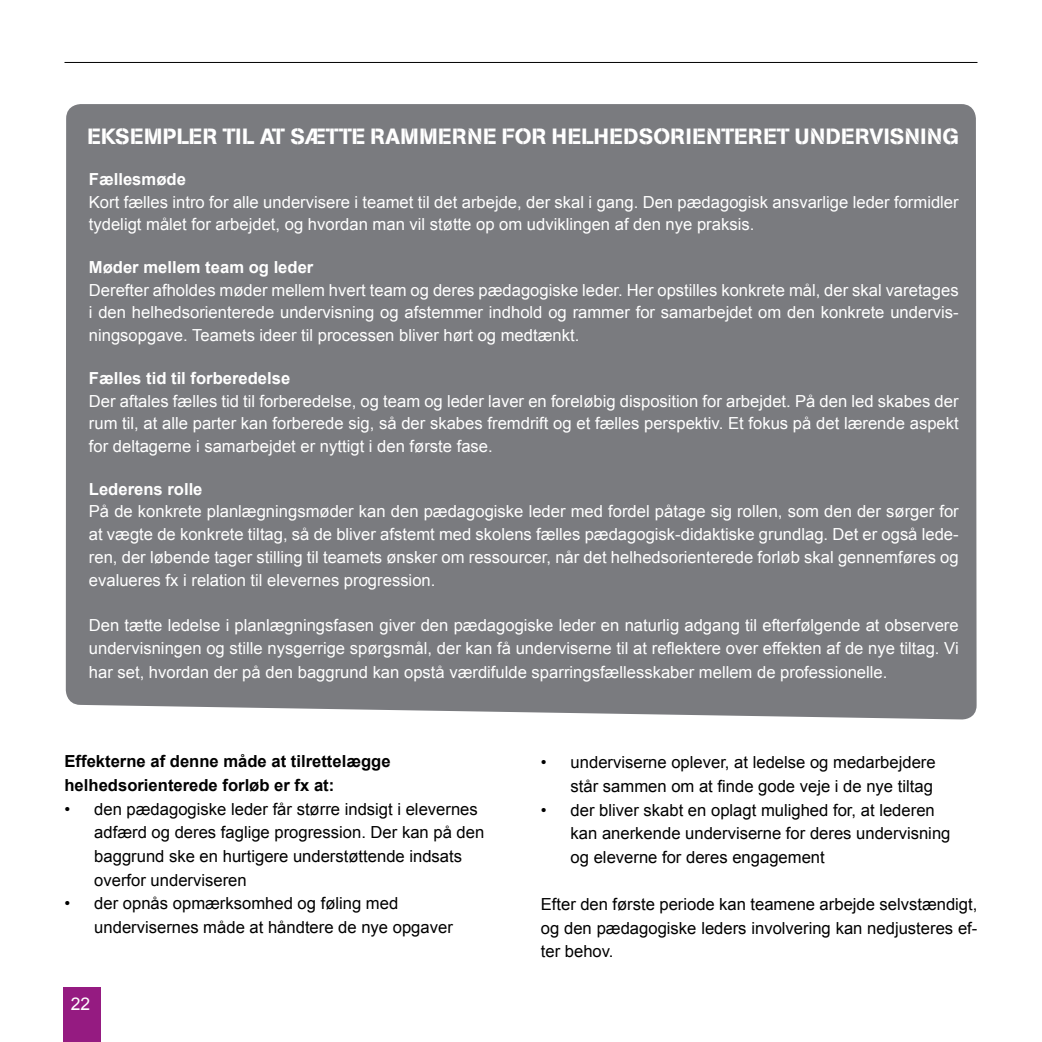
<style>
.page{position:relative;width:1042px;height:1042px;background:#fff}
.page>*{position:absolute;margin:0;border:0;box-sizing:border-box;transform-origin:0 0}
.t1{font:21.88px "AG Book BQ Stencil";letter-spacing:.02em;color:#fff}
.t2{font:17.5px "Arial";color:#fff}
.t3{font:16.62px/22.8px "Arial";color:#fff;text-align:justify}
.t4{font:16.62px/23.6px "Arial";color:#000}
.t5{font:700 16.62px "Arial";color:#fff}
.t6{font:700 16.62px/23.6px "Arial";color:#000}
</style>
<div class="page">
<div style="left:63px;top:987px;width:37px;height:55px;background:#951b81"></div>
<hr style="left:64px;top:62px;width:913px;height:1px;background:#000">
<div style="left:66px;top:104px;width:910px;height:616px;background:#7a7b7f"></div>
<h1 class="t1" style="left:87px;top:123px;width:873px">EKSEMPLER TIL AT SÆTTE RAMMERNE FOR HELHEDSORIENTERET UNDERVISNING</h1>
<p class="t5" style="left:89px;top:168px;width:99px">Fællesmøde</p>
<p class="t3" style="left:89px;top:191px;width:871px">Kort fælles intro for alle undervisere i teamet til det arbejde, der skal i gang. Den pædagogisk ansvarlige leder formidler tydeligt målet for arbejdet, og hvordan man vil støtte op om udviklingen af den nye praksis.</p>
<p class="t5" style="left:89px;top:256px;width:226px">Møder mellem team og leder</p>
<p class="t3" style="left:89px;top:279px;width:871px">Derefter afholdes møder mellem hvert team og deres pædagogiske leder. Her opstilles konkrete mål, der skal varetages i den helhedsorienterede undervisning og afstemmer indhold og rammer for samarbejdet om den konkrete undervis&shy;ningsopgave. Teamets ideer til processen bliver hørt og medtænkt.</p>
<p class="t5" style="left:89px;top:367px;width:203px">Fælles tid til forberedelse</p>
<p class="t3" style="left:89px;top:389px;width:871px">Der aftales fælles tid til forberedelse, og team og leder laver en foreløbig disposition for arbejdet. På den led skabes der rum til, at alle parter kan forberede sig, så der skabes fremdrift og et fælles perspektiv. Et fokus på det lærende aspekt for deltagerne i samarbejdet er nyttigt i den første fase.</p>
<p class="t5" style="left:89px;top:478px;width:115px">Lederens rolle</p>
<p class="t3" style="left:89px;top:500px;width:871px">På de konkrete planlægningsmøder kan den pædagogiske leder med fordel påtage sig rollen, som den der sørger for at vægte de konkrete tiltag, så de bliver afstemt med skolens fælles pædagogisk-didaktiske grundlag. Det er også lede&shy;ren, der løbende tager stilling til teamets ønsker om ressourcer, når det helhedsorienterede forløb skal gennemføres og evalueres fx i relation til elevernes progression.</p>
<p class="t3" style="left:89px;top:614px;width:871px">Den tætte ledelse i planlægningsfasen giver den pædagogiske leder en naturlig adgang til efterfølgende at observere undervisningen og stille nysgerrige spørgsmål, der kan få underviserne til at reflektere over effekten af de nye tiltag. Vi har set, hvordan der på den baggrund kan opstå værdifulde sparringsfællesskaber mellem de professionelle.</p>
<p class="t6" style="left:64px;top:750px;width:328px">Effekterne af denne måde at tilrettelægge helhedsorienterede forløb er fx at:</p>
<p class="t4" style="left:94px;top:797px;width:391px;text-indent:-30px">• den pædagogiske leder får større indsigt i elevernes adfærd og deres faglige progression. Der kan på den baggrund ske en hurtigere understøttende indsats overfor underviseren</p>
<p class="t4" style="left:94px;top:892px;width:360px;text-indent:-30px">• der opnås opmærksomhed og føling med undervisernes måde at håndtere de nye opgaver</p>
<p class="t2" style="left:71px;top:992px;width:21px">22</p>
<p class="t4" style="left:541px;top:751px;width:396px;text-align:right">• underviserne oplever, at ledelse og medarbejdere står sammen om at finde gode veje i de nye tiltag</p>
<p class="t4" style="left:570px;top:798px;width:381px;text-indent:-30px">• der bliver skabt en oplagt mulighed for, at lederen kan anerkende underviserne for deres undervisning og eleverne for deres engagement</p>
<p class="t4" style="left:541px;top:892px;width:438px;text-align:justify">Efter den første periode kan teamene arbejde selvstændigt, og den pædagogiske leders involvering kan nedjusteres ef&shy;ter behov.</p>
</div>
